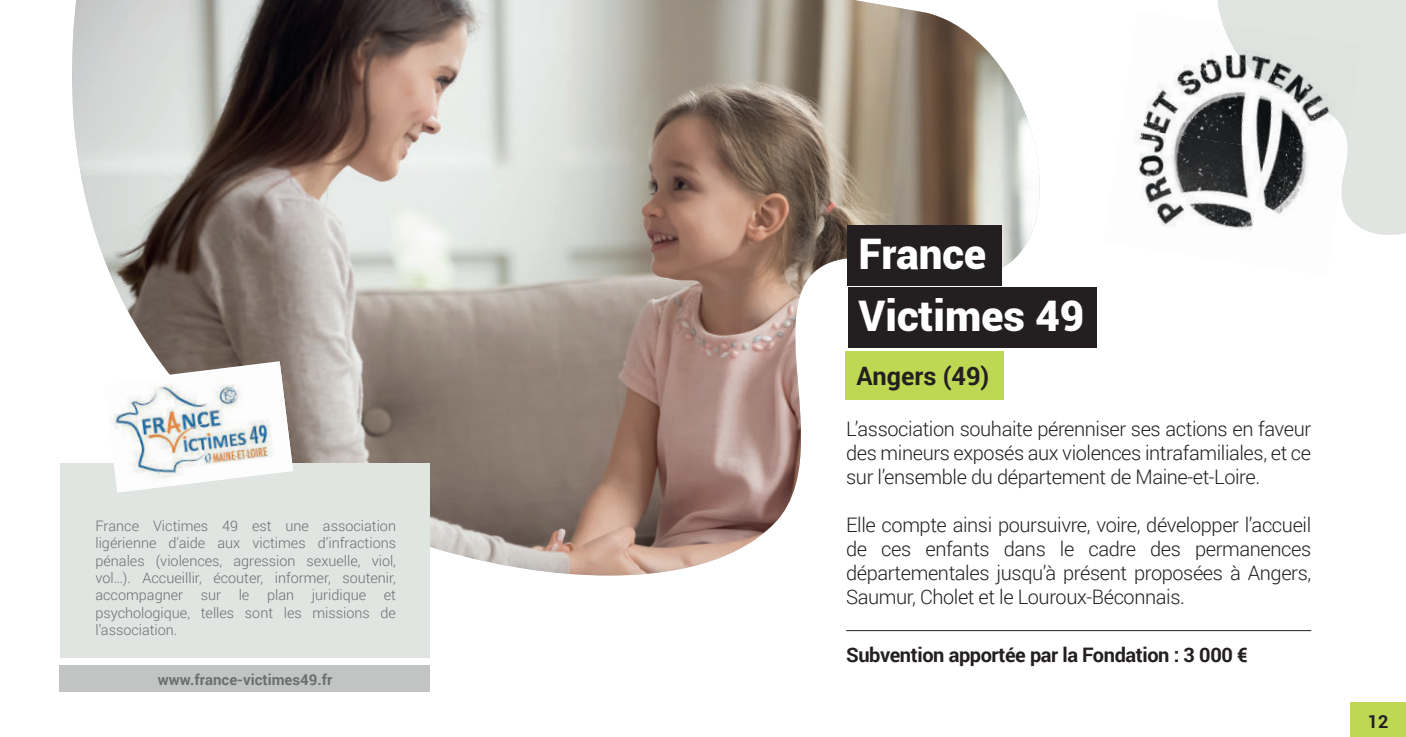
<style>
.page{position:relative;width:1406px;height:737px;background:#fff}
.page>*{position:absolute;margin:0;border:0;box-sizing:border-box;transform-origin:0 0}
.t1{font:900 42.2px/62px "Roboto";color:#fff}
.t2{font:700 25.4px "Roboto";color:#231f20}
.t3{font:300 20px/24px "Roboto";letter-spacing:-.02em;color:#231f20;text-align:justify}
.t4{font:700 20px "Roboto";letter-spacing:-.02em;color:#231f20}
.t5{font:700 18px "Roboto";color:#231f20}
.t6{font:700 15px "Roboto";color:#6d6e71}
.t7{font:300 14.4px/17.2px "Roboto";color:#6d6e71;text-align:justify}
</style>
<div class="page">
<div style="left:1217px;top:0;width:189px;height:235px;background:#e0e5e2"></div>
<img style="left:73px;top:0;width:967px;height:576px">
<div style="left:60px;top:463px;width:370px;height:195px;background:#e0e5e2"></div>
<div style="left:848px;top:225px;width:154px;height:60px;background:#231f20"></div>
<div style="left:846px;top:351px;width:158px;height:48px;background:#bfd854"></div>
<hr style="left:846px;top:630px;width:465px;height:1px;background:#231f20">
<div style="left:60px;top:665px;width:370px;height:27px;background:#c2c3c3"></div>
<img style="left:1143px;top:11px;width:154px;height:116px">
<img style="left:1289px;top:141px;width:58px;height:94px">
<img style="left:1134px;top:127px;width:155px;height:108px">
<img style="left:1223px;top:24px;width:138px;height:117px">
<div style="left:1350px;top:702px;width:56px;height:35px;background:#bfd854"></div>
<img style="left:104px;top:363px;width:189px;height:129px">
<div style="left:848px;top:287px;width:248px;height:61px;background:#231f20"></div>
<p class="t7" style="left:95px;top:518px;width:302px">France Victimes 49 est une association ligérienne d’aide aux victimes d’infractions pénales (violences, agression sexuelle, viol, vol…). Accueillir, écouter, informer, soutenir, accompagner sur le plan juridique et psychologique, telles sont les missions de l’association.</p>
<p class="t6" style="left:158px;top:673px;width:176px">www.france-victimes49.fr</p>
<h1 class="t1" style="left:859px;top:226px;width:227px">France<br>Victimes 49</h1>
<p class="t2" style="left:856px;top:365px;width:135px">Angers (49)</p>
<p class="t3" style="left:846px;top:418px;width:467px">L’association souhaite pérenniser ses actions en faveur des mineurs exposés aux violences intrafamiliales, et ce sur l’ensemble du département de Maine-et-Loire.</p>
<p class="t3" style="left:846px;top:512px;width:467px">Elle compte ainsi poursuivre, voire, développer l’accueil de ces enfants dans le cadre des permanences départementales jusqu’à présent proposées à Angers, Saumur, Cholet et le Louroux-Béconnais.</p>
<p class="t4" style="left:846px;top:646px;width:403px">Subvention apportée par la Fondation : 3 000 €</p>
<p class="t5" style="left:1368px;top:714px;width:22px">12</p>
</div>
